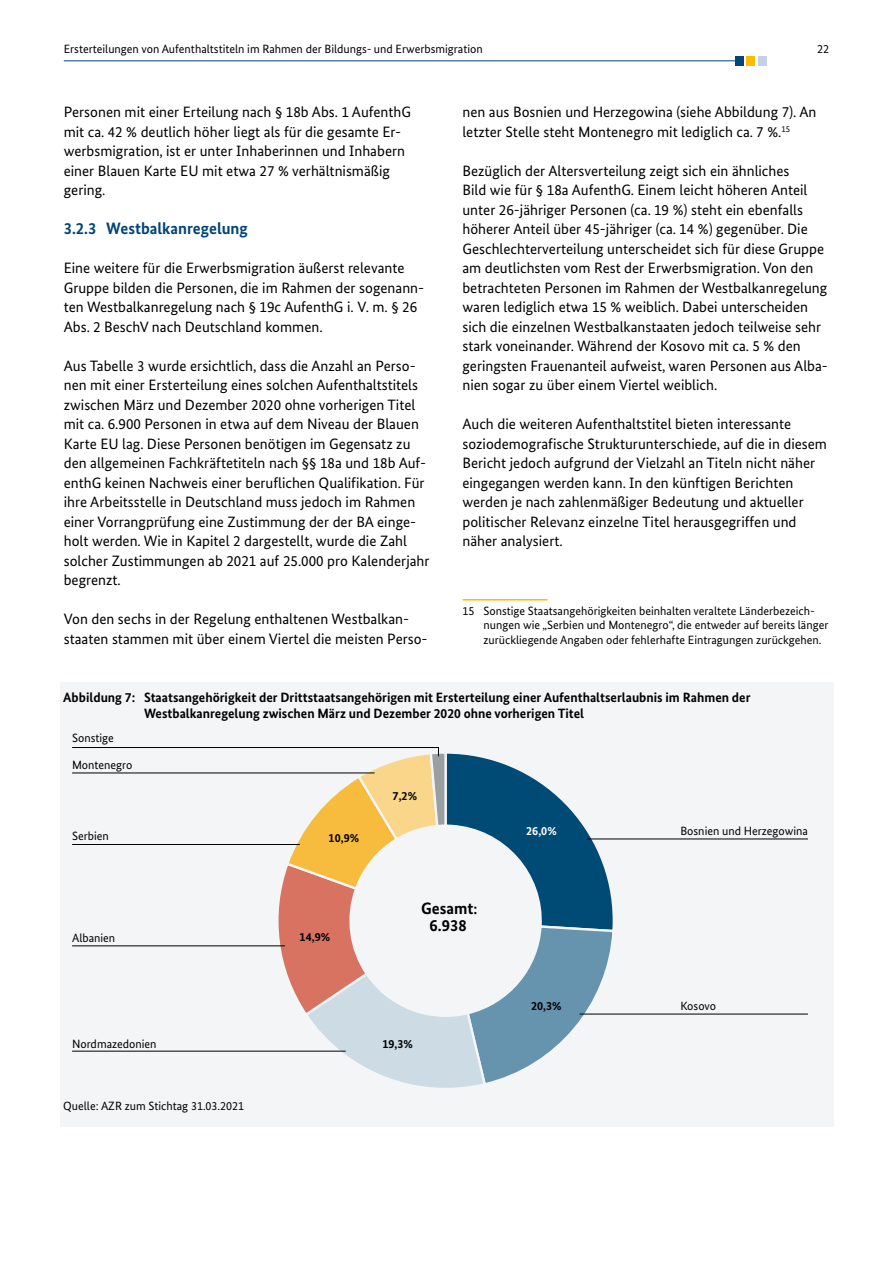
<style>
.page{position:relative;width:893px;height:1263px;background:#fff}
.page>*{position:absolute;margin:0;border:0;box-sizing:border-box;transform-origin:0 0}
.t1{font:700 16.5px "Bundes Sans";color:#004577}
.t2{font:700 16.5px/17px "Bundes Sans";color:#000;text-align:center}
.Copytext_WaMo{font:15px/19.5px "Bundes Sans";color:#000}
.Abbildungsüberschrif{font:700 13.5px/16.2px "Bundes Sans";color:#000}
.Copytext_WaMo-2{font:12px/14.4px "Bundes Sans";color:#000}
.Quelle{font:12px "Bundes Sans";color:#000}
.Tabellentext{font:12px "Bundes Sans";color:#000}
.t3{font:700 12px "Bundes Sans";letter-spacing:.005em;color:#000}
.t4{font:700 12px "Bundes Sans";color:#fff}
.s1{font-size:15px}
</style>
<div class="page">
<hr style="left:64px;top:61px;width:680px;height:1px;background:#004577">
<div style="left:735px;top:56px;width:9px;height:9px;background:#004577"></div>
<div style="left:746px;top:56px;width:9px;height:9px;background:#fcbd00"></div>
<div style="left:758px;top:56px;width:8px;height:9px;background:#c6d0e3"></div>
<hr style="left:462px;top:599px;width:85px;height:1px;background:#fcbd00">
<div style="left:60px;top:683px;width:773px;height:444px;background:#f4f5f6"></div>
<svg style="left:72px;top:747px;width:544px;height:341px"></svg>
<hr style="left:72px;top:772px;width:303px;height:1px;background:#000">
<hr style="left:72px;top:844px;width:228px;height:1px;background:#000">
<hr style="left:72px;top:945px;width:213px;height:1px;background:#000">
<hr style="left:72px;top:1051px;width:274px;height:1px;background:#000">
<hr style="left:587px;top:838px;width:221px;height:1px;background:#000">
<hr style="left:580px;top:1014px;width:228px;height:1px;background:#000">
<p class="Copytext_WaMo-2" style="left:64px;top:42px;width:420px">Ersterteilungen von Aufenthaltstiteln im Rahmen der Bildungs- und Erwerbsmigration</p>
<p class="Copytext_WaMo-2" style="left:817px;top:42px;width:13px">22</p>
<p class="Copytext_WaMo" style="left:64px;top:102px;width:349px">Personen mit einer Erteilung nach § 18b Abs. 1 AufenthG mit ca. 42 % deutlich höher liegt als für die gesamte Er&shy;werbsmigration, ist er unter Inhaberinnen und Inhabern einer Blauen Karte EU mit etwa 27 % verhältnismäßig gering.</p>
<h3 class="t1" style="left:64px;top:218px;width:186px">3.2.3 Westbalkanregelung</h3>
<p class="Copytext_WaMo" style="left:64px;top:258px;width:362px">Eine weitere für die Erwerbsmigration äußerst relevante Gruppe bilden die Personen, die im Rahmen der sogenann&shy;ten Westbalkanregelung nach § 19c AufenthG i. V. m. § 26<br>Abs. 2 BeschV nach Deutschland kommen.</p>
<p class="Copytext_WaMo" style="left:64px;top:355px;width:367px">Aus Tabelle 3 wurde ersichtlich, dass die Anzahl an Perso&shy;nen mit einer Ersterteilung eines solchen Aufenthaltstitels zwischen März und Dezember 2020 ohne vorherigen Titel mit ca. 6.900 Personen in etwa auf dem Niveau der Blauen Karte EU lag. Diese Personen benötigen im Gegensatz zu den allgemeinen Fachkräftetiteln nach §§ 18a und 18b Auf&shy;enthG keinen Nachweis einer beruflichen Qualifikation. Für ihre Arbeitsstelle in Deutschland muss jedoch im Rahmen einer Vorrangprüfung eine Zustimmung der der BA einge&shy;holt werden. Wie in Kapitel 2 dargestellt, wurde die Zahl solcher Zustimmungen ab 2021 auf 25.000 pro Kalenderjahr begrenzt.</p>
<p class="Copytext_WaMo" style="left:64px;top:609px;width:365px">Von den sechs in der Regelung enthaltenen Westbalkan&shy;staaten stammen mit über einem Viertel die meisten Perso-</p>
<p class="Copytext_WaMo" style="left:462px;top:102px;width:355px">nen aus Bosnien und Herzegowina (siehe Abbildung 7). An letzter Stelle steht Montenegro mit lediglich ca. 7 %.<sup>15</sup></p>
<p class="Copytext_WaMo" style="left:462px;top:160px;width:367px">Bezüglich der Altersverteilung zeigt sich ein ähnliches<br>Bild wie für § 18a AufenthG. Einem leicht höheren Anteil unter 26-jähriger Personen (ca. 19 %) steht ein ebenfalls höherer Anteil über 45-jähriger (ca. 14 %) gegenüber. Die Geschlechterverteilung unterscheidet sich für diese Gruppe am deutlichsten vom Rest der Erwerbsmigration. Von den betrachteten Personen im Rahmen der Westbalkanregelung waren lediglich etwa 15 % weiblich. Dabei unterscheiden sich die einzelnen Westbalkanstaaten jedoch teilweise sehr stark voneinander. Während der Kosovo mit ca. 5 % den geringsten Frauenanteil aufweist, waren Personen aus Alba&shy;nien sogar zu über einem Viertel weiblich.</p>
<p class="Copytext_WaMo" style="left:462px;top:414px;width:366px">Auch die weiteren Aufenthaltstitel bieten interessante soziodemografische Strukturunterschiede, auf die in diesem Bericht jedoch aufgrund der Vielzahl an Titeln nicht näher eingegangen werden kann. In den künftigen Berichten werden je nach zahlenmäßiger Bedeutung und aktueller politischer Relevanz einzelne Titel herausgegriffen und näher analysiert.</p>
<p class="Copytext_WaMo-2" style="left:483px;top:603px;width:346px;text-indent:-21px">15 Sonstige Staatsangehörigkeiten beinhalten veraltete Länderbezeich&shy;nungen wie „Serbien und Montenegro“, die entweder auf bereits länger zurückliegende Angaben oder fehlerhafte Eintragungen zurückgehen.</p>
<p class="Abbildungsüberschrif" style="left:144px;top:689px;width:608px;text-indent:-81px">Abbildung 7: Staatsangehörigkeit der Drittstaatsangehörigen mit Ersterteilung einer Aufenthaltserlaubnis im Rahmen der<br>Westbalkanregelung zwischen März und Dezember 2020 ohne vorherigen Titel</p>
<p class="Copytext_WaMo-2" style="left:72px;top:731px;width:43px">Sonstige</p>
<p class="Copytext_WaMo-2" style="left:72px;top:757px;width:62px">Montenegro</p>
<p class="Copytext_WaMo-2" style="left:72px;top:829px;width:38px">Serbien</p>
<p class="Copytext_WaMo-2" style="left:72px;top:930px;width:45px">Albanien</p>
<p class="Copytext_WaMo-2" style="left:72px;top:1037px;width:86px">Nordmazedonien</p>
<p class="Quelle" style="left:63px;top:1098px;width:182px">Quelle: AZR zum Stichtag 31.03.2021</p>
<p class="t3" style="left:329px;top:830px;width:32px">10,9%</p>
<p class="t3" style="left:300px;top:930px;width:32px">14,9%</p>
<p class="t3" style="left:393px;top:788px;width:26px">7,2%</p>
<p class="t2" style="left:421px;top:900px;width:58px">Gesamt<span class="s1">:<br></span>6.938</p>
<p class="t3" style="left:382px;top:1036px;width:32px">19,3%</p>
<p class="t4" style="left:526px;top:823px;width:32px">26,0%</p>
<p class="t3" style="left:531px;top:998px;width:32px">20,3%</p>
<p class="Tabellentext" style="left:680px;top:824px;width:129px">Bosnien und Herzegowina</p>
<p class="Tabellentext" style="left:680px;top:998px;width:37px">Kosovo</p>
</div>
